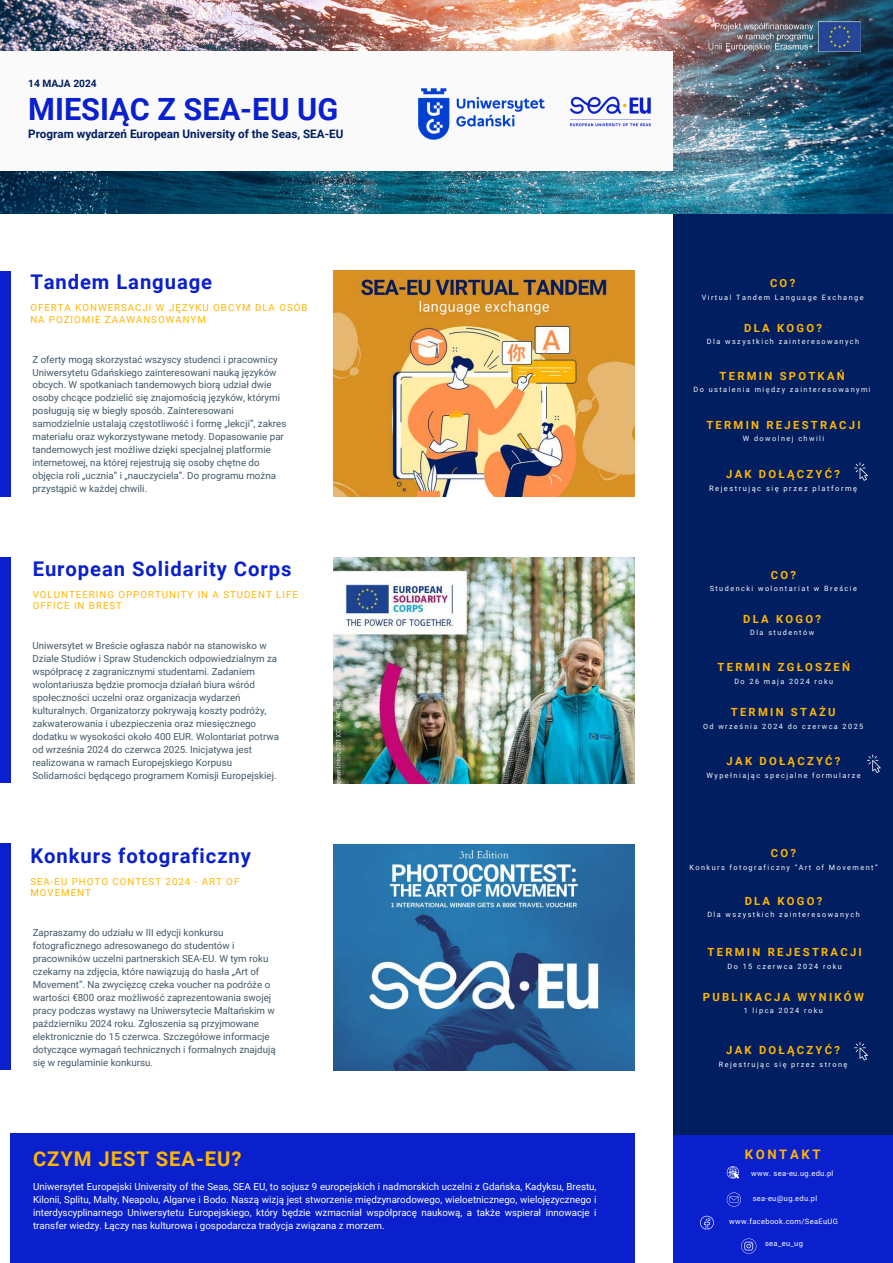
<style>
.page{position:relative;width:893px;height:1263px;background:#fff}
.page>*{position:absolute;margin:0;border:0;box-sizing:border-box;transform-origin:0 0}
.t1{font:700 30.67px "Roboto";color:#0a20cd}
.t2{font:700 20.25px "Roboto";letter-spacing:.045em;color:#0a20cd}
.t3{font:700 20.25px "Roboto";letter-spacing:.045em;color:#ffb600}
.t4{font:700 13.12px "Roboto";letter-spacing:.2em;color:#ffb600}
.t5{font:700 11.7px "Roboto";color:#001e60}
.t6{font:700 11.25px "Roboto";letter-spacing:.2em;color:#ffb600}
.t7{font:700 10.2px "Roboto";color:#001e60}
.t8{font:9.75px/12.9px "Roboto";color:#435967}
.t9{font:9.75px/13px "Roboto";color:#fff;text-align:justify}
.t10{font:9.75px/11.2px "Roboto";letter-spacing:.1em;color:#ffb600}
.t11{font:7.5px "Roboto";letter-spacing:.045em;color:#fff}
.t12{font:7.5px "Roboto";letter-spacing:.2em;color:#fafafa}
.t13{font:7.27px "Roboto";letter-spacing:.2em;color:#fafafa}
.t14{font:7.27px "Roboto";letter-spacing:.2em;color:#fff}
</style>
<div class="page">
<img style="left:333px;top:271px;width:301px;height:225px">
<div style="left:673px;top:213px;width:220px;height:936px;background:#001e60"></div>
<img style="left:0;top:0;width:893px;height:213px">
<div style="left:0;top:51px;width:673px;height:120px;background:#fafafa"></div>
<img style="left:418px;top:88px;width:127px;height:52px">
<img style="left:333px;top:557px;width:301px;height:226px">
<img style="left:333px;top:844px;width:301px;height:226px">
<div style="left:673px;top:1135px;width:220px;height:128px;background:#0a20cd"></div>
<svg style="left:727px;top:1166px;width:12px;height:12px"></svg>
<div style="left:0;top:271px;width:10px;height:225px;background:#0a20cd"></div>
<div style="left:0;top:557px;width:10px;height:226px;background:#0a20cd"></div>
<div style="left:0;top:843px;width:10px;height:227px;background:#0a20cd"></div>
<svg style="left:700px;top:1216px;width:14px;height:13px"></svg>
<div style="left:10px;top:1133px;width:624px;height:130px;background:#0a20cd"></div>
<svg style="left:727px;top:1192px;width:14px;height:14px"></svg>
<img style="left:708px;top:22px;width:153px;height:30px">
<svg style="left:854px;top:462px;width:14px;height:19px"></svg>
<svg style="left:854px;top:1042px;width:14px;height:18px"></svg>
<svg style="left:741px;top:1238px;width:15px;height:15px"></svg>
<img style="left:548px;top:96px;width:125px;height:80px">
<svg style="left:867px;top:754px;width:14px;height:19px"></svg>
<p class="t7" style="left:28px;top:76px;width:70px">14 MAJA 2024</p>
<h1 class="t1" style="left:28px;top:88px;width:311px">MIESIĄC Z SEA-EU UG</h1>
<p class="t5" style="left:28px;top:126px;width:317px">Program wydarzeń European University of the Seas, SEA-EU</p>
<h2 class="t2" style="left:30px;top:268px;width:183px">Tandem Language</h2>
<p class="t10" style="left:30px;top:302px;width:279px">OFERTA KONWERSACJI W JĘZYKU OBCYM DLA OSÓB<br>NA POZIOMIE ZAAWANSOWANYM</p>
<p class="t8" style="left:32px;top:352px;width:255px">Z oferty mogą skorzystać wszyscy studenci i pracownicy Uniwersytetu Gdańskiego zainteresowani nauką języków obcych. W spotkaniach tandemowych biorą udział dwie osoby chcące podzielić się znajomością języków, którymi posługują się w biegły sposób. Zainteresowani samodzielnie ustalają częstotliwość i formę „lekcji”, zakres materiału oraz wykorzystywane metody. Dopasowanie par tandemowych jest możliwe dzięki specjalnej platformie internetowej, na której rejestrują się osoby chętne do objęcia roli „ucznia” i „nauczyciela”. Do programu można przystąpić w każdej chwili.</p>
<h2 class="t2" style="left:33px;top:555px;width:260px">European Solidarity Corps</h2>
<p class="t10" style="left:33px;top:589px;width:267px">VOLUNTEERING OPPORTUNITY IN A STUDENT LIFE<br>OFFICE IN BREST</p>
<p class="t8" style="left:32px;top:639px;width:248px">Uniwersytet w Breście ogłasza nabór na stanowisko w Dziale Studiów i Spraw Studenckich odpowiedzialnym za współpracę z zagranicznymi studentami. Zadaniem wolontariusza będzie promocja działań biura wśród społeczności uczelni oraz organizacja wydarzeń kulturalnych. Organizatorzy pokrywają koszty podróży, zakwaterowania i ubezpieczenia oraz miesięcznego dodatku w wysokości około 400 EUR. Wolontariat potrwa od września 2024 do czerwca 2025. Inicjatywa jest realizowana w ramach Europejskiego Korpusu Solidarności będącego programem Komisji Europejskiej.</p>
<h2 class="t2" style="left:30px;top:842px;width:222px">Konkurs fotograficzny</h2>
<p class="t10" style="left:30px;top:876px;width:210px">SEA-EU PHOTO CONTEST 2024 - ART OF<br>MOVEMENT</p>
<p class="t8" style="left:33px;top:926px;width:244px">Zapraszamy do udziału w III edycji konkursu fotograficznego adresowanego do studentów i pracowników uczelni partnerskich SEA-EU. W tym roku czekamy na zdjęcia, które nawiązują do hasła „Art of Movement”. Na zwycięzcę czeka voucher na podróże o wartości €800 oraz możliwość zaprezentowania swojej pracy podczas wystawy na Uniwersytecie Maltańskim w październiku 2024 roku. Zgłoszenia są przyjmowane elektronicznie do 15 czerwca. Szczegółowe informacje dotyczące wymagań technicznych i formalnych znajdują się w regulaminie konkursu.</p>
<h2 class="t3" style="left:33px;top:1145px;width:210px">CZYM JEST SEA-EU?</h2>
<p class="t9" style="left:33px;top:1180px;width:565px">Uniwersytet Europejski University of the Seas, SEA EU, to sojusz 9 europejskich i nadmorskich uczelni z Gdańska, Kadyksu, Brestu, Kilonii, Splitu, Malty, Neapolu, Algarve i Bodo. Naszą wizją jest stworzenie międzynarodowego, wieloetnicznego, wielojęzycznego i interdyscyplinarnego Uniwersytetu Europejskiego, który będzie wzmacniał współpracę naukową, a także wspierał innowacje i transfer wiedzy. Łączy nas kulturowa i gospodarcza tradycja związana z morzem.</p>
<p class="t6" style="left:770px;top:275px;width:27px">CO?</p>
<p class="t13" style="left:701px;top:292px;width:163px">Virtual Tandem Language Exchange</p>
<p class="t6" style="left:744px;top:320px;width:79px">DLA KOGO?</p>
<p class="t13" style="left:707px;top:336px;width:154px">Dla wszystkich zainteresowanych</p>
<p class="t6" style="left:719px;top:368px;width:127px">TERMIN SPOTKAŃ</p>
<p class="t13" style="left:693px;top:385px;width:179px">Do ustalenia między zainteresowanymi</p>
<p class="t6" style="left:706px;top:417px;width:156px">TERMIN REJESTRACJI</p>
<p class="t13" style="left:743px;top:434px;width:83px">W dowolnej chwili</p>
<p class="t6" style="left:726px;top:466px;width:115px">JAK DOŁĄCZYĆ?</p>
<p class="t12" style="left:709px;top:483px;width:150px">Rejestrując się przez platformę</p>
<p class="t6" style="left:770px;top:567px;width:27px">CO?</p>
<p class="t13" style="left:709px;top:583px;width:149px">Studencki wolontariat w Breście</p>
<p class="t6" style="left:743px;top:611px;width:79px">DLA KOGO?</p>
<p class="t13" style="left:750px;top:628px;width:66px">Dla studentów</p>
<p class="t6" style="left:717px;top:659px;width:134px">TERMIN ZGŁOSZEŃ</p>
<p class="t13" style="left:734px;top:676px;width:100px">Do 26 maja 2024 roku</p>
<p class="t6" style="left:731px;top:704px;width:106px">TERMIN STAŻU</p>
<p class="t13" style="left:703px;top:721px;width:162px">Od września 2024 do czerwca 2025</p>
<p class="t6" style="left:726px;top:753px;width:115px">JAK DOŁĄCZYĆ?</p>
<p class="t13" style="left:706px;top:770px;width:156px">Wypełniając specjalne formularze</p>
<p class="t6" style="left:771px;top:845px;width:27px">CO?</p>
<p class="t13" style="left:689px;top:862px;width:190px">Konkurs fotograficzny “Art of Movement”</p>
<p class="t6" style="left:744px;top:893px;width:79px">DLA KOGO?</p>
<p class="t13" style="left:707px;top:910px;width:154px">Dla wszystkich zainteresowanych</p>
<p class="t6" style="left:707px;top:944px;width:156px">TERMIN REJESTRACJI</p>
<p class="t14" style="left:727px;top:961px;width:116px">Do 15 czerwca 2024 roku</p>
<p class="t6" style="left:703px;top:989px;width:162px">PUBLIKACJA WYNIKÓW</p>
<p class="t13" style="left:744px;top:1005px;width:80px">1 lipca 2024 roku</p>
<p class="t6" style="left:726px;top:1042px;width:115px">JAK DOŁĄCZYĆ?</p>
<p class="t13" style="left:719px;top:1059px;width:130px">Rejestrując się przez stronę</p>
<h3 class="t4" style="left:744px;top:1145px;width:77px">KONTAKT</h3>
<p class="t11" style="left:752px;top:1193px;width:66px">sea-eu@ug.edu.pl</p>
<p class="t11" style="left:751px;top:1168px;width:84px">www. sea-eu.ug.edu.pl</p>
<p class="t11" style="left:729px;top:1216px;width:110px">www.facebook.com/SeaEuUG</p>
<p class="t11" style="left:765px;top:1238px;width:39px">sea_eu_ug</p>
</div>
